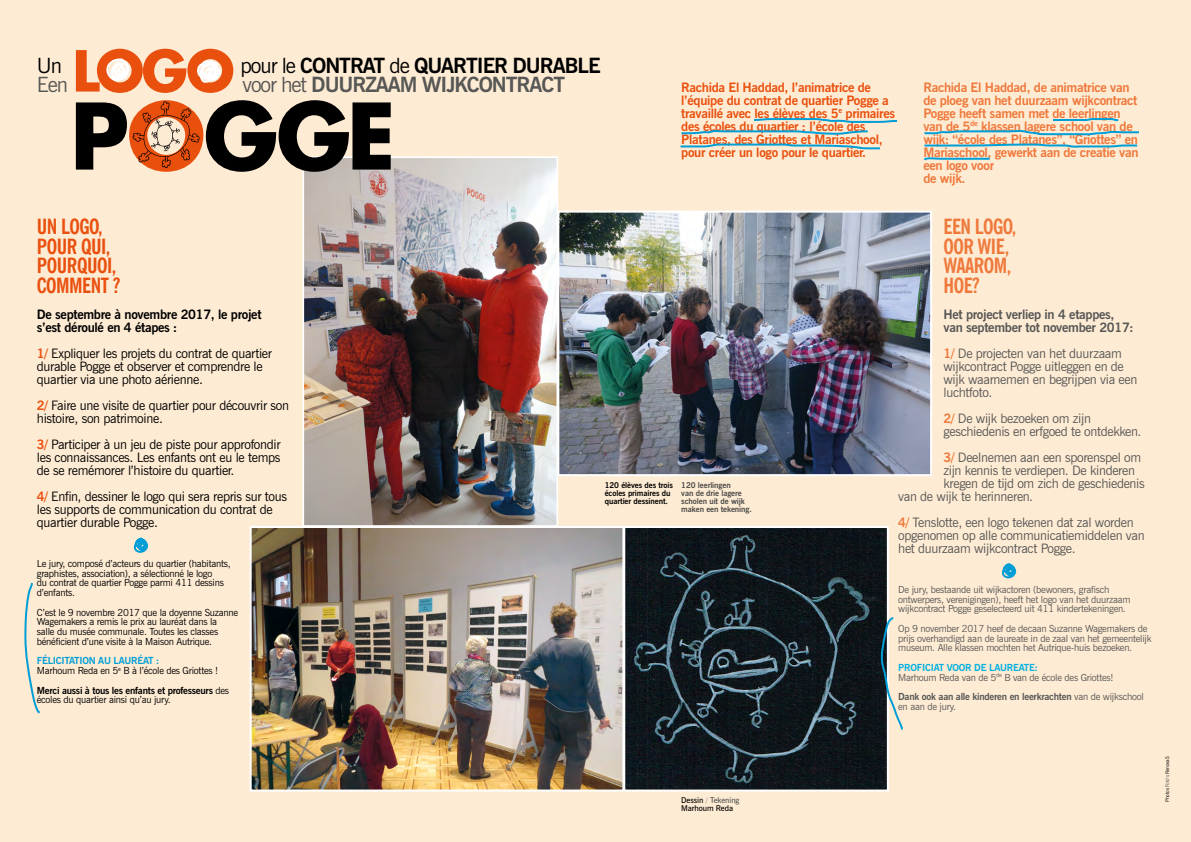
<style>
.page{position:relative;width:1191px;height:842px;background:#feebd3}
.page>*{position:absolute;margin:0;border:0;box-sizing:border-box;transform-origin:0 0}
.t1{font:700 89px "Futura";letter-spacing:-.025em;color:#000}
.t2{font:700 55px "Futura";color:#e9500e}
.t3{font:700 21px/19px "News Gothic BT";letter-spacing:-.05em;color:#000}
.t4{font:700 condensed 21px/19.5px "News Gothic BT";letter-spacing:-.025em;color:#e9500e}
.t5{font:700 condensed 21px/19.5px "News Gothic BT";letter-spacing:-.025em;color:#ef783b}
.t6{font:21px "News Gothic BT";color:#575756}
.t7{font:21px "News Gothic BT";color:#000}
.t8{font:13px/13px "News Gothic BT";letter-spacing:-.025em;color:#000}
.t9{font:13px/13px "News Gothic BT";letter-spacing:-.025em;color:#575756}
.t10{font:700 13px/13px "News Gothic BT";letter-spacing:-.025em;color:#ef783b}
.t11{font:700 13px/13px "News Gothic BT";letter-spacing:-.025em;color:#e9500e}
.t12{font:700 13px/13px "News Gothic BT";letter-spacing:-.025em;color:#575756}
.t13{font:700 13px/13px "News Gothic BT";letter-spacing:-.025em;color:#000}
.t14{font:9.8px/9.8px "News Gothic BT";letter-spacing:-.025em;color:#575756}
.t15{font:9.8px/9.8px "News Gothic BT";letter-spacing:-.025em;color:#000}
.t16{font:700 9.8px/9.8px "News Gothic BT";color:#000}
.t17{font:700 9.8px/9.8px "News Gothic BT";color:#575756}
.t18{font:700 8px/8px "News Gothic BT";letter-spacing:-.01em;color:#4a4a49}
.t19{font:700 8px/8px "News Gothic BT";letter-spacing:-.01em;color:#000}
.t20{font:600 8px/8px "News Gothic BT";letter-spacing:-.01em;color:#000}
.t21{font:5px "News Gothic BT";letter-spacing:-.025em;color:#000}
.s1{font-weight:400}
.s2{font-weight:400;color:#575756}
.s3{color:#575756}
.s4{color:#e9500e}
.s5{font-weight:700;color:#e9500e}
.s6{font-weight:700;color:#009ed6}
.s7{font-weight:700;color:#ef783b}
.s8{font-weight:700;color:#00b0e0}
.s9{color:#9d9d9c}
.s10{color:#4a4a49}
</style>
<div class="page">
<img style="left:559px;top:210px;width:373px;height:266px">
<img style="left:302px;top:156px;width:257px;height:369px">
<img style="left:249px;top:525px;width:373px;height:267px">
<img style="left:132px;top:101px;width:68px;height:68px">
<svg style="left:622px;top:526px;width:267px;height:266px"></svg>
<svg style="left:681px;top:118px;width:216px;height:17px"></svg>
<svg style="left:680px;top:143px;width:200px;height:7px"></svg>
<svg style="left:1053px;top:118px;width:66px;height:4px"></svg>
<svg style="left:924px;top:130px;width:215px;height:6px"></svg>
<svg style="left:924px;top:143px;width:214px;height:5px"></svg>
<svg style="left:924px;top:157px;width:66px;height:4px"></svg>
<svg style="left:133px;top:537px;width:15px;height:16px"></svg>
<svg style="left:24px;top:582px;width:16px;height:132px"></svg>
<svg style="left:879px;top:616px;width:24px;height:115px"></svg>
<svg style="left:1002px;top:563px;width:15px;height:16px"></svg>
<svg style="left:106px;top:58px;width:24px;height:23px"></svg>
<svg style="left:197px;top:60px;width:24px;height:23px"></svg>
<h3 class="t7" style="left:37px;top:53px;width:27px">Un</h3>
<h3 class="t6" style="left:37px;top:71px;width:33px">Een</h3>
<h2 class="t2" style="left:72px;top:33px;width:164px">LOGO</h2>
<h3 class="t3" style="left:241px;top:55px;width:361px"><span class="s1">pour le</span> Contrat <span class="s1">de</span> quartier durable <span class="s2">voor het</span> <span class="s3">duurzaam wijkcontract</span></h3>
<h1 class="t1" style="left:70px;top:74px;width:327px">P<span class="s4">O</span>GGE</h1>
<p class="t11" style="left:681px;top:80px;width:215px">Rachida El Haddad, l’animatrice de l’équipe du contrat de quartier Pogge a travaillé avec les élèves des 5<sup>e</sup> primaires des écoles du quartier : l’école des Platanes, des Griottes et Mariaschool, pour créer un logo pour le quartier.</p>
<p class="t10" style="left:923px;top:80px;width:217px">Rachida El Haddad, de animatrice van de ploeg van het duurzaam wijkcontract<br>Pogge heeft samen met de leerlingen van de 5<sup>de</sup> klassen lagere school van de wijk: “école des Platanes”, “Griottes” en<br>Mariaschool, gewerkt aan de creatie van een logo voor<br>de wijk.</p>
<h3 class="t4" style="left:37px;top:217px;width:85px">UN LOGO,<br>POUR QUI,<br>POURQUOI,<br>COMMENT ?</h3>
<p class="t13" style="left:37px;top:308px;width:226px">De septembre à novembre 2017, le projet s’est déroulé en 4 étapes :</p>
<p class="t8" style="left:37px;top:347px;width:237px"><span class="s5">1/</span> Expliquer les projets du contrat de quartier durable Pogge et observer et comprendre le quartier via une photo aérienne.</p>
<p class="t8" style="left:37px;top:399px;width:254px"><span class="s5">2/</span> Faire une visite de quartier pour découvrir son histoire, son patrimoine.</p>
<p class="t8" style="left:37px;top:438px;width:245px;text-align:justify"><span class="s5">3/</span> Participer à un jeu de piste pour approfondir les connaissances. Les enfants ont eu le temps de se remémorer l’histoire du quartier.</p>
<p class="t8" style="left:37px;top:490px;width:252px"><span class="s5">4/</span> Enfin, dessiner le logo qui sera repris sur tous les supports de communication du contrat de quartier durable Pogge.</p>
<p class="t15" style="left:37px;top:558px;width:195px">Le jury, composé d’acteurs du quartier (habitants, graphistes, association), a sélectionné le logo<br>du contrat de quartier Pogge parmi 411 dessins d’enfants.</p>
<p class="t15" style="left:37px;top:607px;width:203px">C’est le 9 novembre 2017 que la doyenne Suzanne Wagemakers a remis le prix au lauréat dans la<br>salle du musée communale. Toutes les classes bénéficient d’une visite à la Maison Autrique.</p>
<p class="t15" style="left:37px;top:656px;width:183px"><span class="s6">Félicitation au lauréat :<br></span>Marhoum Reda en 5<sup>e</sup> B à l’école des Griottes !</p>
<p class="t16" style="left:37px;top:685px;width:194px">M erci aussi à tous les enfants et professeurs <span class="s1">des écoles du quartier ainsi qu’au jury.</span></p>
<p class="t19" style="left:604px;top:481px;width:70px">120 élèves des trois écoles primaires du quartier dessinent.</p>
<p class="t18" style="left:681px;top:481px;width:72px">120 leerlingen<br>van de drie lagere scholen uit de wijk maken een tekening.</p>
<h3 class="t5" style="left:943px;top:217px;width:74px">EEN LOGO,<br>OOR WIE,<br>WAAROM,<br>HOE?</h3>
<p class="t12" style="left:943px;top:308px;width:192px">Het project verliep in 4 etappes, van september tot november 2017:</p>
<p class="t9" style="left:943px;top:347px;width:195px"><span class="s7">1/</span> De projecten van het duurzaam wijkcontract Pogge uitleggen en de wijk waarnemen en begrijpen via een luchtfoto.</p>
<p class="t9" style="left:943px;top:412px;width:200px"><span class="s7">2/</span> De wijk bezoeken om zijn geschiedenis en erfgoed te ontdekken.</p>
<p class="t9" style="left:943px;top:451px;width:199px"><span class="s7">3/</span> Deelnemen aan een sporenspel om</p>
<p class="t9" style="left:943px;top:464px;width:193px">zijn kennis te verdiepen. De kinderen</p>
<p class="t9" style="left:943px;top:477px;width:203px">kregen de tijd om zich de geschiedenis</p>
<p class="t9" style="left:898px;top:490px;width:136px">van de wijk te herinneren.</p>
<p class="t9" style="left:898px;top:516px;width:248px"><span class="s7">4/</span> Tenslotte, een logo tekenen dat zal worden opgenomen op alle communicatiemiddelen van het duurzaam wijkcontract Pogge.</p>
<p class="t14" style="left:898px;top:584px;width:234px">De jury, bestaande uit wijkactoren (bewoners, grafisch ontwerpers, verenigingen), heeft het logo van het duurzaam wijkcontract Pogge geselecteerd uit 411 kindertekeningen.</p>
<p class="t14" style="left:898px;top:623px;width:255px">Op 9 november 2017 heef de decaan Suzanne Wagemakers de prijs overhandigd aan de laureate in de zaal van het gemeentelijk museum. Alle klassen mochten het Autrique-huis bezoeken.</p>
<p class="t14" style="left:898px;top:662px;width:217px"><span class="s8">Proficiat voor de laureate:<br></span>Marhoum Reda van de 5<sup>de</sup> B van de école des Griottes!</p>
<p class="t17" style="left:898px;top:692px;width:247px">Dank ook aan alle kinderen en leerkrachten <span class="s1">van de wijkschool en aan de jury.</span></p>
<p class="t20" style="left:681px;top:796px;width:60px">Dessin <span class="s9">/</span> <span class="s3">Tekening<br></span>Marhoum Reda</p>
<p class="t21" style="left:1164px;top:802px;width:47px;rotate:-90deg">Photos <span class="s10">Foto’s</span> RenovaS</p>
</div>
